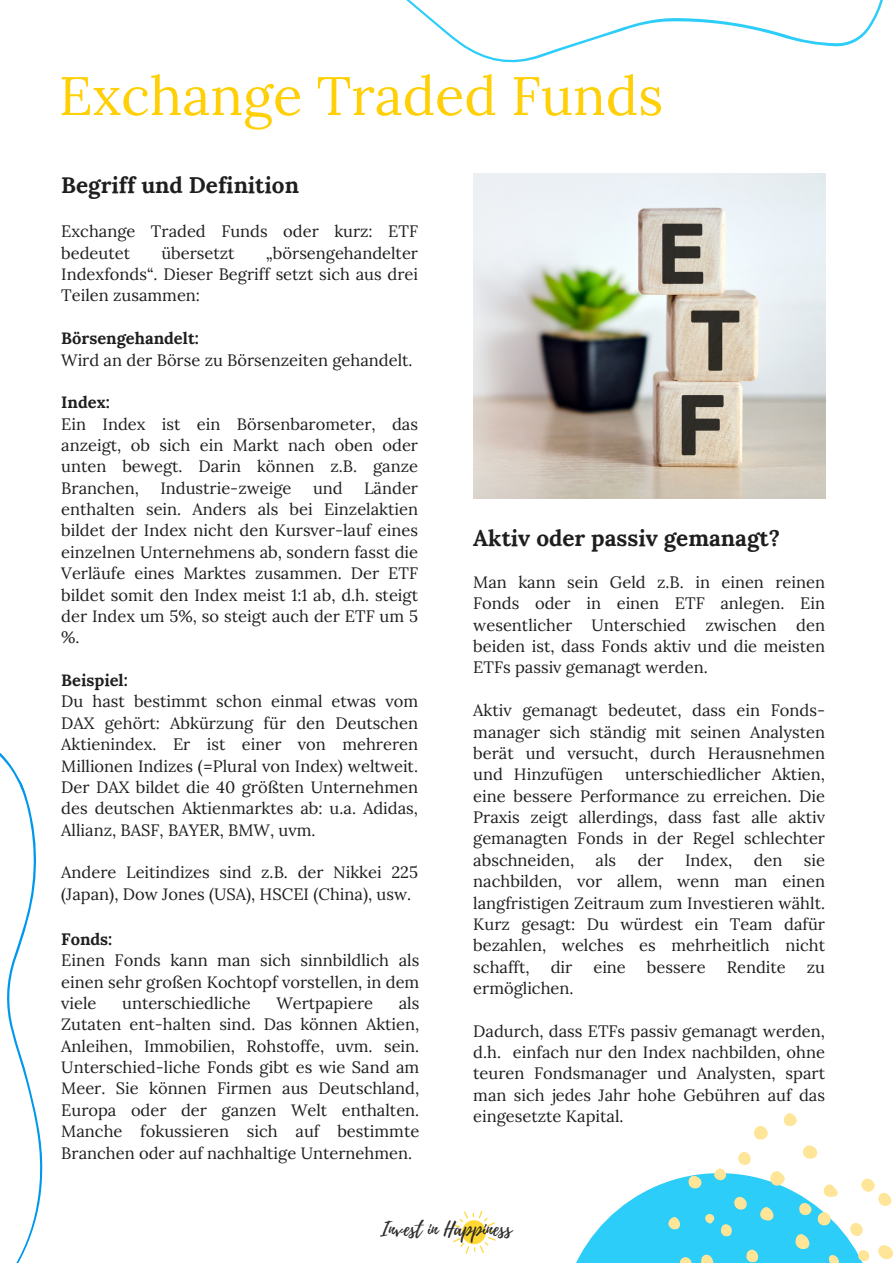
<style>
.page{position:relative;width:893px;height:1264px;background:#fff}
.page>*{position:absolute;margin:0;border:0;box-sizing:border-box;transform-origin:0 0}
.t1{font:54.15px "Lora";color:#ffd007}
.t2{font:700 22.5px "Lora";color:#1e1e1e}
.t3{font:19.65px "Playlist Script";color:#1e1e1e}
.t4{font:16.5px/21.3px "Lora";color:#1e1e1e;text-align:justify}
.t5{font:700 16.5px "Lora";color:#1e1e1e}
</style>
<div class="page">
<svg style="left:576px;top:1173px;width:294px;height:89px;fill:#2ccdf8"></svg>
<svg style="left:406px;top:0;width:477px;height:63px"></svg>
<svg style="left:0;top:752px;width:43px;height:510px"></svg>
<svg style="left:878px;top:1245px;width:14px;height:13px"></svg>
<svg style="left:795px;top:1233px;width:14px;height:15px"></svg>
<svg style="left:701px;top:1254px;width:12px;height:8px"></svg>
<svg style="left:770px;top:1171px;width:15px;height:14px"></svg>
<svg style="left:754px;top:1125px;width:13px;height:14px"></svg>
<svg style="left:803px;top:1145px;width:14px;height:13px"></svg>
<svg style="left:759px;top:1206px;width:14px;height:14px"></svg>
<svg style="left:823px;top:1184px;width:14px;height:12px"></svg>
<svg style="left:817px;top:1211px;width:13px;height:14px"></svg>
<svg style="left:783px;top:1113px;width:13px;height:13px"></svg>
<svg style="left:688px;top:1175px;width:13px;height:13px"></svg>
<svg style="left:861px;top:1178px;width:30px;height:27px"></svg>
<svg style="left:738px;top:1152px;width:12px;height:12px"></svg>
<svg style="left:850px;top:1222px;width:12px;height:13px"></svg>
<svg style="left:734px;top:1196px;width:12px;height:13px"></svg>
<svg style="left:679px;top:1256px;width:12px;height:6px"></svg>
<svg style="left:799px;top:1202px;width:12px;height:13px"></svg>
<svg style="left:746px;top:1249px;width:12px;height:13px"></svg>
<svg style="left:668px;top:1216px;width:12px;height:13px"></svg>
<svg style="left:713px;top:1168px;width:13px;height:12px"></svg>
<svg style="left:721px;top:1224px;width:10px;height:12px"></svg>
<svg style="left:858px;top:1249px;width:11px;height:11px"></svg>
<svg style="left:828px;top:1254px;width:10px;height:8px"></svg>
<svg style="left:705px;top:1213px;width:9px;height:10px"></svg>
<svg style="left:452px;top:1210px;width:44px;height:44px"></svg>
<img style="left:473px;top:173px;width:352px;height:325px">
<p class="t1" style="left:59px;top:60px;width:606px">Exchange Traded Funds</p>
<p class="t2" style="left:61px;top:171px;width:239px">Begriff und Definition</p>
<p class="t4" style="left:61px;top:221px;width:358px">Exchange Traded Funds oder kurz: ETF bedeutet</p>
<p class="t4" style="left:61px;top:242px;width:358px;text-indent:205px">„börsengehandelter Indexfonds“. Dieser Begriff setzt sich aus drei Teilen zusammen:</p>
<p class="t5" style="left:61px;top:327px;width:139px">Börsengehandelt:</p>
<p class="t4" style="left:61px;top:349px;width:353px">Wird an der Börse zu Börsenzeiten gehandelt.</p>
<p class="t5" style="left:61px;top:391px;width:50px">Index:</p>
<p class="t4" style="left:61px;top:413px;width:358px">Ein Index ist ein Börsenbarometer, das anzeigt, ob sich ein Markt nach oben oder unten bewegt. Darin können z.B. ganze Branchen,</p>
<p class="t4" style="left:161px;top:242px;width:75px">übersetzt</p>
<p class="t4" style="left:61px;top:477px;width:358px;text-indent:303px">Länder enthalten sein. Anders als bei Einzelaktien bildet der Index nicht den Kursver-lauf eines einzelnen Unternehmens ab, sondern fasst die Verläufe eines Marktes zusammen. Der ETF bildet somit den Index meist 1:1 ab, d.h. steigt der Index um 5%, so steigt auch der ETF um 5 %.</p>
<p class="t5" style="left:61px;top:669px;width:68px">Beispiel:</p>
<p class="t4" style="left:61px;top:690px;width:358px">Du hast bestimmt schon einmal etwas vom DAX gehört: Abkürzung für den Deutschen Aktienindex. Er ist einer von mehreren Millionen Indizes (=Plural von Index) weltweit.<br>Der DAX bildet die 40 größten Unternehmen des deutschen Aktienmarktes ab: u.a. Adidas, Allianz, BASF, BAYER, BMW, uvm.</p>
<p class="t4" style="left:61px;top:861px;width:358px">Andere Leitindizes sind z.B. der Nikkei 225 (Japan), Dow Jones (USA), HSCEI (China), usw.</p>
<p class="t4" style="left:160px;top:477px;width:133px">Industrie-zweige</p>
<p class="t4" style="left:313px;top:477px;width:31px">und</p>
<p class="t5" style="left:61px;top:928px;width:53px">Fonds:</p>
<p class="t4" style="left:61px;top:949px;width:359px">Einen Fonds kann man sich sinnbildlich als einen sehr großen Kochtopf vorstellen, in dem viele</p>
<p class="t4" style="left:61px;top:992px;width:359px;text-indent:337px">als Zutaten ent-halten sind. Das können Aktien, Anleihen, Immobilien, Rohstoffe, uvm. sein.<br>Unterschied-liche Fonds gibt es wie Sand am Meer. Sie können Firmen aus Deutschland, Europa oder der ganzen Welt enthalten.<br>Manche fokussieren sich auf bestimmte Branchen oder auf nachhaltige Unternehmen.</p>
<p class="t4" style="left:122px;top:992px;width:130px">unterschiedliche</p>
<p class="t4" style="left:276px;top:992px;width:98px">Wertpapiere</p>
<p class="t2" style="left:473px;top:524px;width:308px">Aktiv oder passiv gemanagt?</p>
<p class="t4" style="left:473px;top:571px;width:353px">Man kann sein Geld z.B. in einen reinen Fonds oder in einen ETF anlegen. Ein wesentlicher Unterschied zwischen den beiden ist, dass Fonds aktiv und die meisten ETFs passiv gemanagt werden.</p>
<p class="t4" style="left:473px;top:699px;width:353px">Aktiv gemanagt bedeutet, dass ein Fonds&shy;manager sich ständig mit seinen Analysten berät und versucht, durch Herausnehmen und Hinzufügen</p>
<p class="t4" style="left:473px;top:763px;width:353px;text-indent:152px">unterschiedlicher Aktien, eine bessere Performance zu erreichen. Die Praxis zeigt allerdings, dass fast alle aktiv gemanagten Fonds in der Regel schlechter abschneiden,</p>
<p class="t4" style="left:595px;top:849px;width:22px">als</p>
<p class="t4" style="left:637px;top:849px;width:27px">der</p>
<p class="t4" style="left:685px;top:849px;width:49px">Index,</p>
<p class="t4" style="left:753px;top:849px;width:30px">den</p>
<p class="t4" style="left:473px;top:849px;width:353px;text-indent:330px">sie nachbilden, vor allem, wenn man einen langfristigen Zeitraum zum Investieren wählt.<br>Kurz gesagt: Du würdest ein Team dafür bezahlen, welches es mehrheitlich nicht schafft,</p>
<p class="t4" style="left:550px;top:955px;width:23px">dir</p>
<p class="t4" style="left:593px;top:955px;width:34px">eine</p>
<p class="t4" style="left:647px;top:955px;width:60px">bessere</p>
<p class="t4" style="left:726px;top:955px;width:61px">Rendite</p>
<p class="t4" style="left:806px;top:955px;width:20px">zu</p>
<p class="t4" style="left:473px;top:977px;width:102px">ermöglichen.</p>
<p class="t4" style="left:473px;top:1020px;width:353px">Dadurch, dass ETFs passiv gemanagt werden, d.h. einfach nur den Index nachbilden, ohne teuren Fondsmanager und Analysten, spart man sich jedes Jahr hohe Gebühren auf das eingesetzte Kapital.</p>
<p class="t3" style="left:380px;top:1215px;width:133px">Invest in Happiness</p>
</div>
